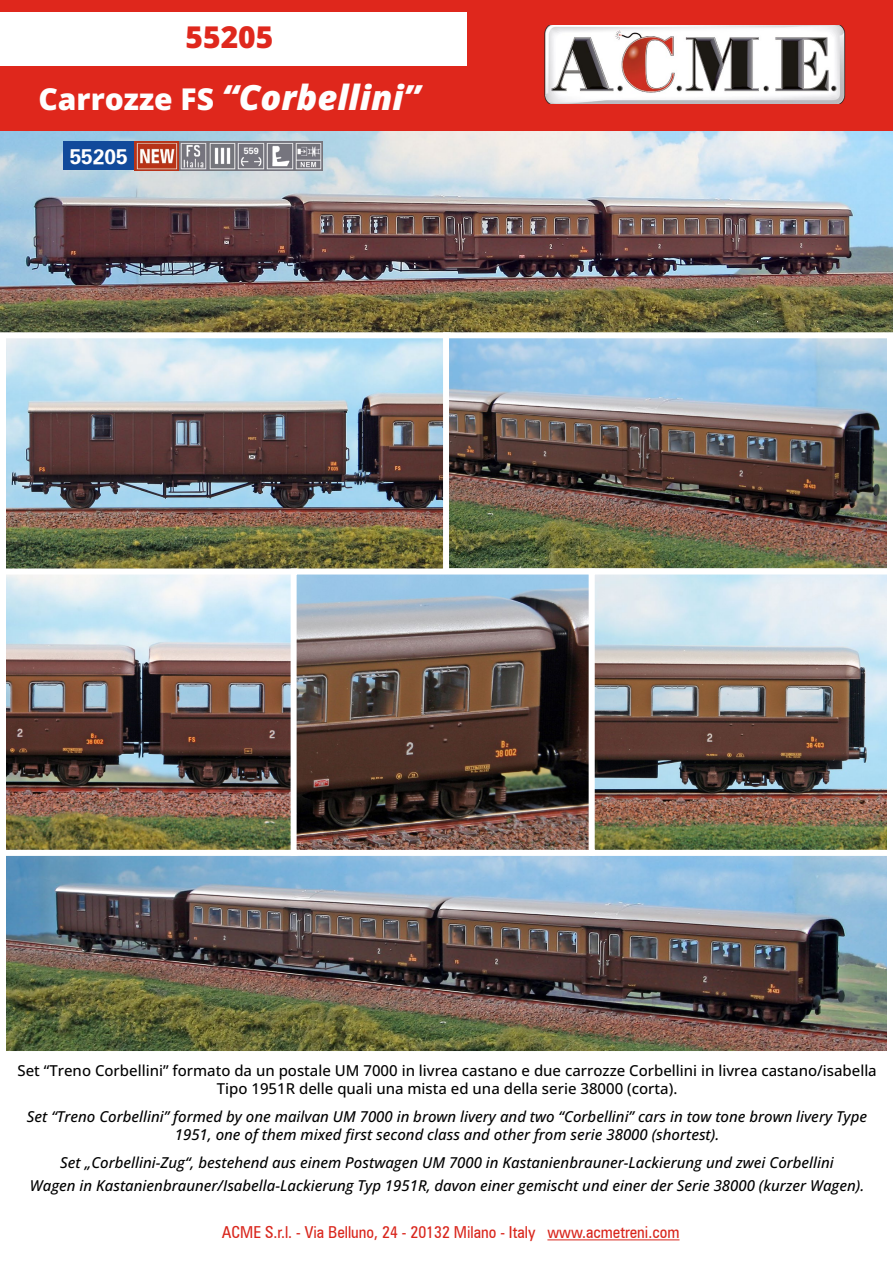
<style>
.page{position:relative;width:893px;height:1263px;background:#fff}
.page>*{position:absolute;margin:0;border:0;box-sizing:border-box;transform-origin:0 0}
.t1{font:italic 800 34.5px "Open Sans";color:#fefefe}
.t2{font:800 30px "Open Sans";color:#df281d}
.t3{font:21px "Zurich Bold BT";color:#fff}
.t4{font:condensed 16.5px "Zurich BT";color:#d9261c}
.t5{font:italic 500 15px/18px "Open Sans";color:#000;text-align:center}
.t6{font:500 15px/18px "Open Sans";color:#000;text-align:center}
.t7{font:9px "Zurich Bold BT";color:#fff}
.s1{font-style:normal;font-size:30px}
</style>
<div class="page">
<div style="left:0;top:0;width:893px;height:162px;background:#df271c"></div>
<img style="left:544px;top:26px;width:302px;height:77px">
<img style="left:0;top:131px;width:893px;height:198px">
<img style="left:0;top:329px;width:440px;height:236px">
<img style="left:440px;top:329px;width:453px;height:236px">
<img style="left:6px;top:859px;width:881px;height:192px">
<img style="left:6px;top:565px;width:282px;height:294px">
<div style="left:63px;top:141px;width:71px;height:29px;background:#114a9b"></div>
<img style="left:134px;top:141px;width:189px;height:29px">
<img style="left:288px;top:565px;width:298px;height:294px">
<img style="left:586px;top:565px;width:301px;height:294px">
<div style="left:0;top:12px;width:466px;height:54px;background:#fff"></div>
<hr style="left:547px;top:1239px;width:132px;height:1px;background:#d9261c">
<h2 class="t2" style="left:186px;top:15px;width:89px">55205</h2>
<h1 class="t1" style="left:38px;top:71px;width:384px"><span class="s1">Carrozze FS</span> “Corbellini”</h1>
<h3 class="t3" style="left:70px;top:143px;width:60px">55205</h3>
<p class="t7" style="left:244px;top:145px;width:16px">559</p>
<p class="t6" style="left:18px;top:1061px;width:861px">Set “Treno Corbellini” formato da un postale UM 7000 in livrea castano e due carrozze Corbellini in livrea castano/isabella<br>Tipo 1951R delle quali una mista ed una della serie 38000 (corta).</p>
<p class="t5" style="left:27px;top:1107px;width:842px">Set “Treno Corbellini” formed by one mailvan UM 7000 in brown livery and two “Corbellini” cars in tow tone brown livery Type<br>1951, one of them mixed first second class and other from serie 38000 (shortest).</p>
<p class="t5" style="left:30px;top:1151px;width:836px;line-height:22.2px">Set „Corbellini-Zug“, bestehend aus einem Postwagen UM 7000 in Kastanienbrauner-Lackierung und zwei Corbellini<br>Wagen in Kastanienbrauner/Isabella-Lackierung Typ 1951R, davon einer gemischt und einer der Serie 38000 (kurzer Wagen).</p>
<p class="t4" style="left:222px;top:1222px;width:459px">ACME S.r.l. - Via Belluno, 24 - 20132 Milano - Italy www.acmetreni.com</p>
</div>
